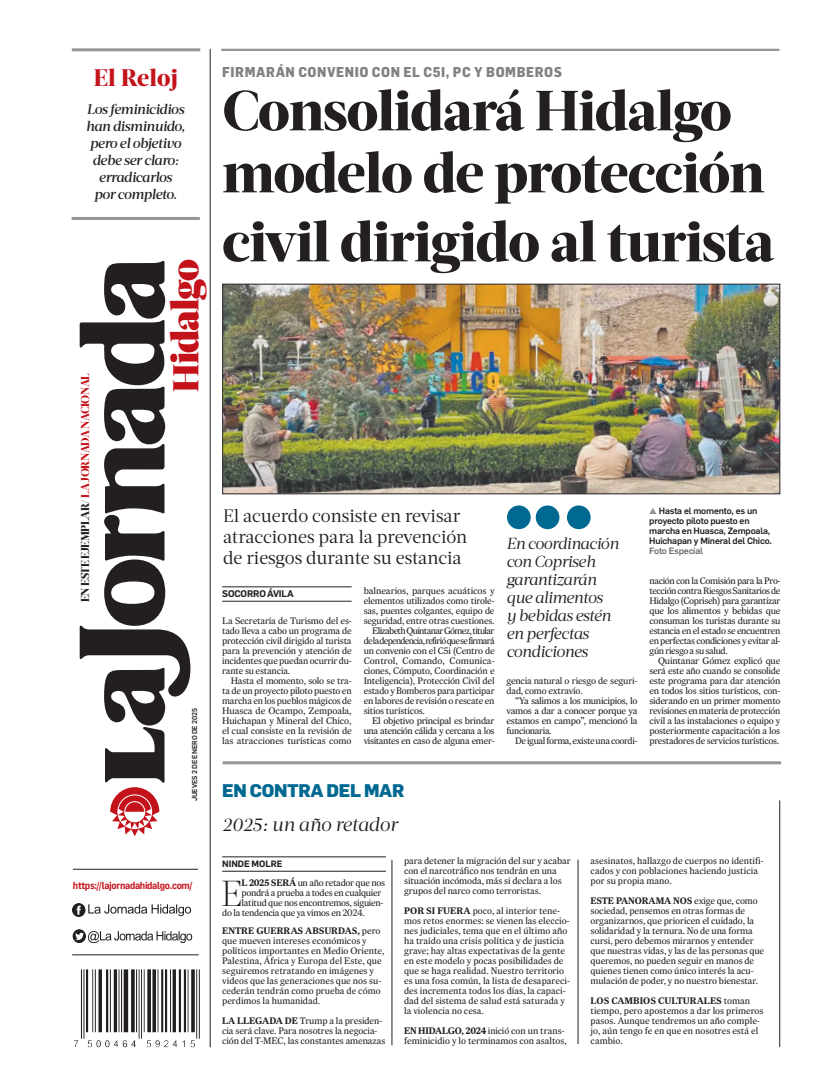
<style>
.page{position:relative;width:822px;height:1089px;background:#fff}
.page>*{position:absolute;margin:0;border:0;box-sizing:border-box;transform-origin:0 0}
.t1{font:800 56.4px/62px "Acta Headline";letter-spacing:-.02em;color:#231f20}
.t2{font:900 39.1px "Acta Headline";letter-spacing:-.03em;color:#c4121a}
.t3{font:300 36.1px "Acta Headline";color:#231f20}
.t4{font:800 24px "Acta Headline";letter-spacing:.01em;color:#c4121a}
.t5{font:italic 19px "Acta Headline";letter-spacing:-.015em;color:#231f20}
.t6{font:18px/21px "Acta Deck";color:#231f20}
.t7{font:800 18px "Flama";letter-spacing:-.02em;color:#006991}
.t8{font:italic 16px/18px "Acta Deck";letter-spacing:-.03em;color:#231f20}
.t9{font:italic 500 14px/17px "Acta Deck";letter-spacing:-.03em;color:#231f20;text-align:center}
.t10{font:800 14px "Flama Semicondensed";letter-spacing:.04em;color:#808285}
.t11{font:800 11.4px "Acta Headline";letter-spacing:-.03em;color:#c4121a}
.t12{font:600 10px "Flama Semicondensed";letter-spacing:-.03em;color:#c4121a}
.t13{font:9.5px/10px "Expresso Tx";letter-spacing:-.01em;color:#231f20}
.t14{font:9.5px "Expresso Tx";letter-spacing:-.03em;color:#231f20}
.t15{font:9.5px "Expresso Tx";letter-spacing:-.04em;color:#231f20}
.t16{font:9.5px "Expresso Tx";letter-spacing:-.075em;color:#231f20}
.t17{font:9.5px "Expresso Tx";letter-spacing:-.07em;color:#231f20}
.t18{font:9.5px "Expresso Tx";letter-spacing:-.035em;color:#231f20}
.t19{font:600 9.5px "Flama";letter-spacing:-.02em;color:#231f20}
.t20{font:500 9px/10px "Flama";letter-spacing:-.02em;color:#231f20}
.t21{font:500 9px "Flama";letter-spacing:-.02em;color:#6c6d70}
.t22{font:600 9px "Flama";color:#231f20}
.t23{font:500 7px "Flama";letter-spacing:-.01em;color:#231f20}
.s1{color:#231f20}
.s2{font-size:35.9px}
.s3{font-weight:700}
</style>
<div class="page">
<hr style="left:210px;top:49px;width:1px;height:998px;background:#231f20">
<hr style="left:221px;top:49px;width:558px;height:2px;background:#939598">
<hr style="left:222px;top:587px;width:130px;height:1px;background:#231f20">
<hr style="left:222px;top:601px;width:130px;height:1px;background:#231f20">
<hr style="left:779px;top:800px;width:1px;height:247px;background:#231f20">
<hr style="left:392px;top:860px;width:1px;height:185px;background:#231f20">
<hr style="left:578px;top:860px;width:1px;height:184px;background:#231f20">
<hr style="left:222px;top:857px;width:164px;height:1px;background:#231f20">
<hr style="left:222px;top:871px;width:164px;height:1px;background:#231f20">
<hr style="left:223px;top:761px;width:558px;height:3px;background:#939598">
<img style="left:225px;top:286px;width:553px;height:206px">
<div style="left:223px;top:284px;width:557px;height:210px;border:1px solid #231f20"></div>
<hr style="left:72px;top:217px;width:128px;height:3px;background:#939598">
<hr style="left:72px;top:48px;width:128px;height:3px;background:#939598">
<svg style="left:80px;top:261px;width:110px;height:575px"></svg>
<img style="left:74px;top:969px;width:126px;height:79px">
<hr style="left:73px;top:869px;width:125px;height:1px;background:#231f20">
<hr style="left:72px;top:955px;width:127px;height:1px;background:#231f20">
<svg style="left:73px;top:903px;width:118px;height:13px"></svg>
<svg style="left:73px;top:930px;width:119px;height:13px"></svg>
<div style="left:507px;top:505px;width:24px;height:24px;background:#006991;border-radius:50%"></div>
<div style="left:536px;top:505px;width:23px;height:24px;background:#006991;border-radius:50%"></div>
<div style="left:567px;top:505px;width:24px;height:24px;background:#006991;border-radius:50%"></div>
<svg style="left:649px;top:508px;width:8px;height:6px"></svg>
<h3 class="t4" style="left:94px;top:63px;width:86px">El Reloj</h3>
<h3 class="t9" style="left:86px;top:100px;width:101px">Los feminicidios han disminuido, pero el objetivo debe ser claro: erradicarlos<br>por completo.</h3>
<p class="t11" style="left:78px;top:602px;width:231px;rotate:-90deg"><span class="s1">EN ESTE EJEMPLAR/</span> LA JORNADA NACIONAL</p>
<h2 class="t2" style="left:161px;top:392px;width:134px;rotate:-90deg"><span class="s2">H</span>idalgo</h2>
<p class="t23" style="left:189px;top:801px;width:95px;rotate:-90deg">JUEVES 2 DE ENERO DE 2025</p>
<p class="t12" style="left:73px;top:879px;width:121px">https://lajornadahidalgo.com/</p>
<h3 class="t10" style="left:222px;top:63px;width:342px">FIRMARÁN CONVENIO CON EL C5I, PC Y BOMBEROS</h3>
<h1 class="t1" style="left:222px;top:80px;width:544px">Consolidará Hidalgo modelo de protección</h1>
<h1 class="t1" style="left:222px;top:211px;width:554px">civil dirigido al turista</h1>
<h3 class="t6" style="left:223px;top:506px;width:246px">El acuerdo consiste en revisar atracciones para la prevención de riesgos durante su estancia</h3>
<p class="t20" style="left:649px;top:505px;width:124px;text-indent:10px">Hasta el momento, es un proyecto piloto puesto en marcha en Huasca, Zempoala,<br>Huichapan y Mineral del Chico.</p>
<h3 class="t8" style="left:506px;top:535px;width:114px">En coordinación con Copriseh garantizarán que alimentos<br>y bebidas estén en perfectas condiciones</h3>
<p class="t21" style="left:649px;top:544px;width:55px">Foto Especial</p>
<p class="t13" style="left:650px;top:576px;width:132px;text-align:justify">nación con la Comisión para la Pro&shy;tección contra Riesgos Sanitarios de Hidalgo (Copriseh) para garantizar que los alimentos y bebidas que consuman los turistas durante su estancia en el estado se encuentren en perfectas condiciones y evitar al&shy;gún riesgo a su salud.</p>
<p class="t13" style="left:650px;top:656px;width:132px;text-align:justify;text-indent:9px">Quintanar Gómez explicó que será este año cuando se consolide este programa para dar atención en todos los sitios turísticos, con&shy;siderando en un primer momento revisiones en materia de protección civil a las instalaciones o equipo y posteriormente capacitación a los prestadores de servicios turísticos.</p>
<p class="t13" style="left:364px;top:586px;width:132px">balnearios, parques acuáticos y</p>
<p class="t13" style="left:364px;top:596px;width:132px">elementos utilizados como tirole-</p>
<p class="t13" style="left:364px;top:606px;width:132px">sas, puentes colgantes, equipo de</p>
<p class="t13" style="left:364px;top:616px;width:132px">seguridad, entre otras cuestiones.</p>
<p class="t17" style="left:372px;top:625px;width:124px">Elizabeth Quintanar Gómez, titular</p>
<p class="t16" style="left:364px;top:635px;width:133px">de la dependencia, refirió que se firmará</p>
<p class="t13" style="left:364px;top:646px;width:132px">un convenio con el C5i (Centro de</p>
<p class="t13" style="left:364px;top:656px;width:132px">Control, Comando, Comunica-</p>
<p class="t13" style="left:364px;top:666px;width:132px">ciones, Cómputo, Coordinación e</p>
<p class="t13" style="left:364px;top:676px;width:132px">Inteligencia), Protección Civil del</p>
<p class="t13" style="left:364px;top:686px;width:132px">estado y Bomberos para participar</p>
<p class="t13" style="left:364px;top:696px;width:132px">en labores de revisión o rescate en</p>
<p class="t13" style="left:364px;top:706px;width:63px">sitios turísticos.</p>
<p class="t18" style="left:372px;top:715px;width:124px">El objetivo principal es brindar</p>
<p class="t15" style="left:364px;top:725px;width:132px">una atención cálida y cercana a los</p>
<p class="t14" style="left:364px;top:735px;width:132px">visitantes en caso de alguna emer-</p>
<p class="t19" style="left:222px;top:586px;width:73px">SOCORRO ÁVILA</p>
<p class="t13" style="left:222px;top:616px;width:131px;text-align:justify">La Secretaría de Turismo del es&shy;tado lleva a cabo un programa de protección civil dirigido al turista para la prevención y atención de incidentes que puedan ocurrir du&shy;rante su estancia.</p>
<p class="t13" style="left:222px;top:676px;width:131px;text-align:justify;text-indent:9px">Hasta el momento, solo se tra&shy;ta de un proyecto piloto puesto en marcha en los pueblos mágicos de Huasca de Ocampo, Zempoala, Huichapan y Mineral del Chico, el cual consiste en la revisión de las atracciones turísticas como</p>
<p class="t13" style="left:507px;top:676px;width:132px">gencia natural o riesgo de seguri&shy;dad, como extravío.</p>
<p class="t13" style="left:507px;top:696px;width:132px;text-align:justify;text-indent:9px">“Ya salimos a los municipios, lo vamos a dar a conocer porque ya estamos en campo”, mencionó la funcionaria.</p>
<p class="t15" style="left:515px;top:735px;width:124px">De igual forma, existe una coordi-</p>
<h3 class="t7" style="left:222px;top:777px;width:184px">EN CONTRA DEL MAR</h3>
<h3 class="t5" style="left:222px;top:813px;width:177px">2025: un año retador</h3>
<p class="t22" style="left:222px;top:857px;width:62px">NINDE MOLRE</p>
<h3 class="t3" style="left:221px;top:873px;width:23px">E</h3>
<p class="t14" style="left:241px;top:877px;width:145px"><span class="s3">L 2025 SERÁ</span> un año retador que nos</p>
<p class="t13" style="left:404px;top:856px;width:168px">para detener la migración del sur y acabar con el narcotráfico nos tendrán en una situación incómoda, más si declara a los grupos del narco como terroristas.</p>
<p class="t13" style="left:404px;top:906px;width:167px"><span class="s3">POR SI FUERA</span> poco, al interior tene&shy;mos retos enormes: se vienen las eleccio&shy;nes judiciales, tema que en el último año ha traído una crisis política y de justicia grave; hay altas expectativas de la gente en este modelo y pocas posibilidades de que se haga realidad. Nuestro territorio es una fosa común, la lista de desapareci&shy;des incrementa todos los días, la capaci&shy;dad del sistema de salud está saturada y la violencia no cesa.</p>
<p class="t13" style="left:404px;top:1026px;width:164px"><span class="s3">EN HIDALGO, 2024</span> inició con un trans&shy;feminicidio y lo terminamos con asaltos,</p>
<p class="t14" style="left:241px;top:887px;width:141px">pondrá a prueba a todes en cualquier</p>
<p class="t14" style="left:241px;top:897px;width:143px">latitud que nos encontremos, siguien-</p>
<p class="t14" style="left:222px;top:907px;width:144px">do la tendencia que ya vimos en 2024.</p>
<p class="t13" style="left:222px;top:926px;width:164px"><span class="s3">ENTRE GUERRAS ABSURDAS,</span> pero que mueven intereses económicos y políticos importantes en Medio Oriente, Palestina, África y Europa del Este, que seguiremos retratando en imágenes y videos que las generaciones que nos su&shy;cederán tendrán como prueba de cómo perdimos la humanidad.</p>
<p class="t13" style="left:222px;top:1016px;width:165px"><span class="s3">LA LLEGADA DE</span> Trump a la presiden&shy;cia será clave. Para nosotres la negocia&shy;ción del T-MEC, las constantes amenazas</p>
<p class="t13" style="left:591px;top:856px;width:175px">asesinatos, hallazgo de cuerpos no identifi&shy;cados y con poblaciones haciendo justicia por su propia mano.</p>
<p class="t13" style="left:591px;top:896px;width:175px"><span class="s3">ESTE PANORAMA NOS</span> exige que, como sociedad, pensemos en otras formas de organizarnos, que prioricen el cuidado, la solidaridad y la ternura. No de una forma cursi, pero debemos mirarnos y entender que nuestras vidas, y las de las personas que queremos, no pueden seguir en manos de quienes tienen como único interés la acu&shy;mulación de poder, y no nuestro bienestar.</p>
<p class="t13" style="left:591px;top:996px;width:174px"><span class="s3">LOS CAMBIOS CULTURALES</span> toman tiempo, pero apostemos a dar los primeros pasos. Aunque tendremos un año comple&shy;jo, aún tengo fe en que en nosotres está el cambio.</p>
</div>
